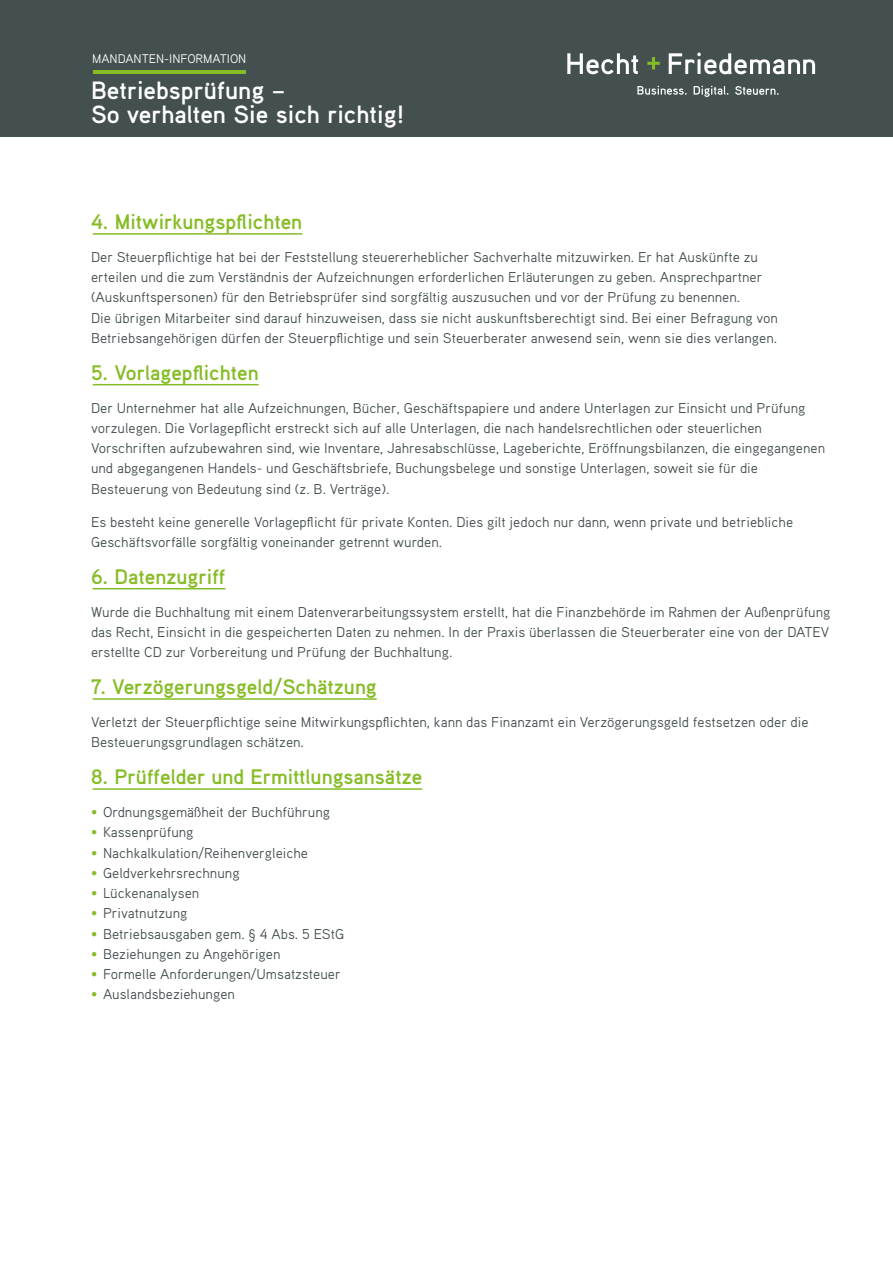
<style>
.page{position:relative;width:893px;height:1263px;background:#fff}
.page>*{position:absolute;margin:0;border:0;box-sizing:border-box;transform-origin:0 0}
.t1{font:700 25.05px/24px "Aaux Pro OT";color:#fff}
.t2{font:700 21px "Aaux Pro OT";color:#86bc25}
.t3{font:14.25px/20.2px "Aaux Pro OT";color:#444f50}
.t4{font:12.45px "Aaux Pro OT";color:#fff}
.s1{color:#86bc25}
</style>
<div class="page">
<div style="left:0;top:0;width:893px;height:136px;background:#444f50"></div>
<svg style="left:567px;top:53px;width:71px;height:21px"></svg>
<svg style="left:669px;top:53px;width:146px;height:21px"></svg>
<svg style="left:647px;top:57px;width:13px;height:12px"></svg>
<svg style="left:637px;top:86px;width:50px;height:9px"></svg>
<svg style="left:694px;top:86px;width:34px;height:11px"></svg>
<svg style="left:735px;top:86px;width:44px;height:9px"></svg>
<hr style="left:93px;top:71px;width:153px;height:3px;background:#86bc25">
<hr style="left:93px;top:233px;width:209px;height:2px;background:#86bc25">
<hr style="left:93px;top:384px;width:166px;height:1px;background:#86bc25">
<hr style="left:93px;top:588px;width:132px;height:1px;background:#86bc25">
<hr style="left:93px;top:698px;width:284px;height:2px;background:#86bc25">
<hr style="left:93px;top:788px;width:329px;height:2px;background:#86bc25">
<p class="t4" style="left:92px;top:51px;width:156px">MANDANTEN-INFORMATION</p>
<h1 class="t1" style="left:91px;top:78px;width:315px">Betriebsprüfung –<br>So verhalten Sie sich richtig!</h1>
<h2 class="t2" style="left:91px;top:208px;width:213px">4. Mitwirkungspflichten</h2>
<p class="t3" style="left:91px;top:246px;width:689px">Der Steuerpflichtige hat bei der Feststellung steuererheblicher Sachverhalte mitzuwirken. Er hat Auskünfte zu erteilen und die zum Verständnis der Aufzeichnungen erforderlichen Erläuterungen zu geben. Ansprechpartner (Auskunftspersonen) für den Betriebsprüfer sind sorgfältig auszusuchen und vor der Prüfung zu benennen.<br>Die übrigen Mitarbeiter sind darauf hinzuweisen, dass sie nicht auskunftsberechtigt sind. Bei einer Befragung von Betriebsangehörigen dürfen der Steuerpflichtige und sein Steuerberater anwesend sein, wenn sie dies verlangen.</p>
<h2 class="t2" style="left:91px;top:359px;width:169px">5. Vorlagepflichten</h2>
<p class="t3" style="left:91px;top:397px;width:736px">Der Unternehmer hat alle Aufzeichnungen, Bücher, Geschäftspapiere und andere Unterlagen zur Einsicht und Prüfung vorzulegen. Die Vorlagepflicht erstreckt sich auf alle Unterlagen, die nach handelsrechtlichen oder steuerlichen Vorschriften aufzubewahren sind, wie Inventare, Jahresabschlüsse, Lageberichte, Eröffnungsbilanzen, die eingegangenen und abgegangenen Handels- und Geschäftsbriefe, Buchungsbelege und sonstige Unterlagen, soweit sie für die Besteuerung von Bedeutung sind (z. B. Verträge).</p>
<p class="t3" style="left:91px;top:511px;width:704px">Es besteht keine generelle Vorlagepflicht für private Konten. Dies gilt jedoch nur dann, wenn private und betriebliche<br>Geschäftsvorfälle sorgfältig voneinander getrennt wurden.</p>
<h2 class="t2" style="left:91px;top:563px;width:136px">6. Datenzugriff</h2>
<p class="t3" style="left:91px;top:601px;width:741px;text-align:justify">Wurde die Buchhaltung mit einem Datenverarbeitungssystem erstellt, hat die Finanzbehörde im Rahmen der Außenprüfung das Recht, Einsicht in die gespeicherten Daten zu nehmen. In der Praxis überlassen die Steuerberater eine von der DATEV erstellte CD zur Vorbereitung und Prüfung der Buchhaltung.</p>
<h2 class="t2" style="left:91px;top:673px;width:287px">7. Verzögerungsgeld/Schätzung</h2>
<p class="t3" style="left:91px;top:711px;width:719px">Verletzt der Steuerpflichtige seine Mitwirkungspflichten, kann das Finanzamt ein Verzögerungsgeld festsetzen oder die<br>Besteuerungsgrundlagen schätzen.</p>
<h2 class="t2" style="left:91px;top:763px;width:333px">8. Prüffelder und Ermittlungsansätze</h2>
<p class="t3" style="left:91px;top:801px;width:241px"><span class="s1">•</span> Ordnungsgemäßheit der Buchführung</p>
<p class="t3" style="left:91px;top:822px;width:104px"><span class="s1">•</span> Kassenprüfung</p>
<p class="t3" style="left:91px;top:842px;width:219px"><span class="s1">•</span> Nachkalkulation/Reihenvergleiche</p>
<p class="t3" style="left:91px;top:862px;width:150px"><span class="s1">•</span> Geldverkehrsrechnung</p>
<p class="t3" style="left:91px;top:882px;width:110px"><span class="s1">•</span> Lückenanalysen</p>
<p class="t3" style="left:91px;top:903px;width:98px"><span class="s1">•</span> Privatnutzung</p>
<p class="t3" style="left:91px;top:923px;width:255px"><span class="s1">•</span> Betriebsausgaben gem. § 4 Abs. 5 EStG</p>
<p class="t3" style="left:91px;top:943px;width:191px"><span class="s1">•</span> Beziehungen zu Angehörigen</p>
<p class="t3" style="left:91px;top:963px;width:251px"><span class="s1">•</span> Formelle Anforderungen/Umsatzsteuer</p>
<p class="t3" style="left:91px;top:984px;width:145px"><span class="s1">•</span> Auslandsbeziehungen</p>
</div>
